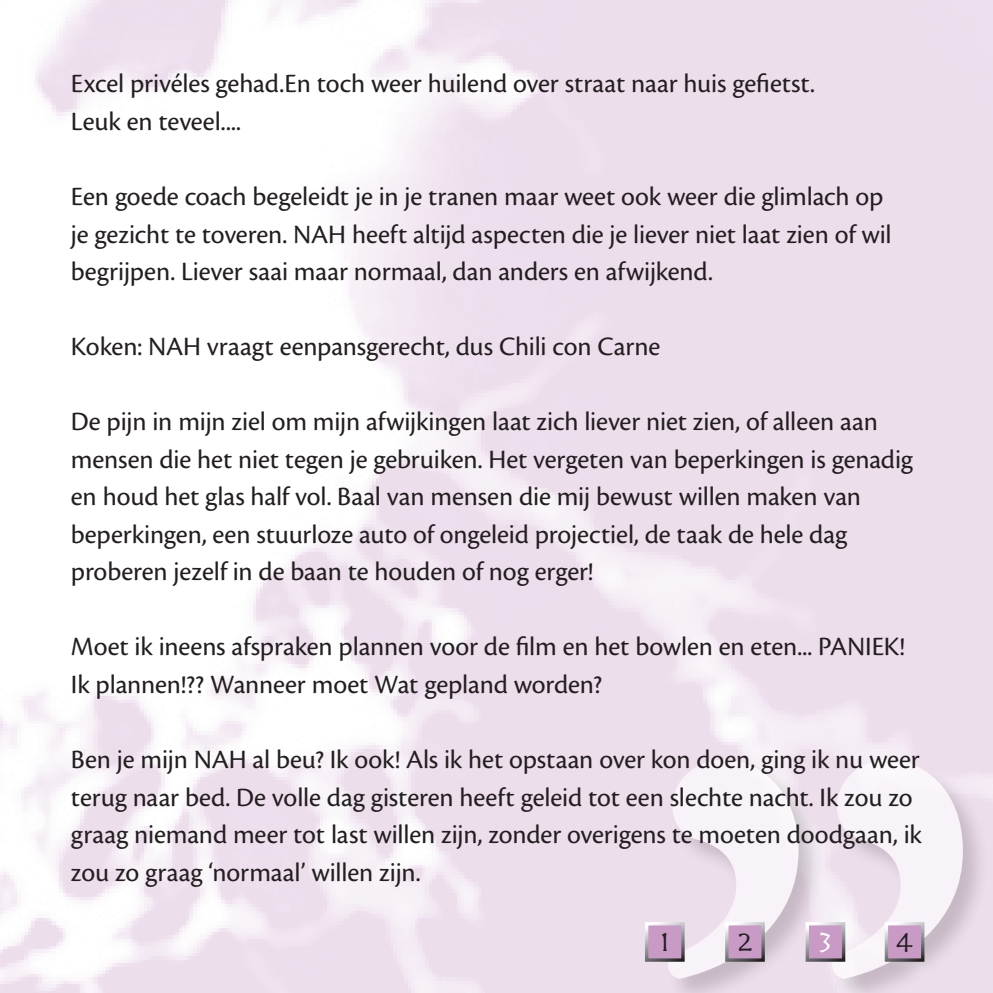
<style>
.page{position:relative;width:993px;height:993px;background:#fff}
.page>*{position:absolute;margin:0;border:0;box-sizing:border-box;transform-origin:0 0}
.t1{font:700 750px "Adobe Garamond Pro";color:#fff}
.t2{font:30.25px "Herculanum";color:#231f20}
.t3{font:30.25px "Herculanum";color:#fff}
.t4{font:27.5px/37.5px "Cronos Pro";letter-spacing:-.005em;color:#231f20}
</style>
<div class="page">
<div style="left:664px;top:757px;width:325px;height:235px;background:#231f20;opacity:.3"></div>
<div style="left:886px;top:923px;width:36px;height:36px;background:#c99ac6"></div>
<div style="left:884px;top:921px;width:40px;height:40px;border:3px solid #fff"></div>
<div style="left:807px;top:923px;width:36px;height:36px;background:#c99ac6"></div>
<div style="left:805px;top:921px;width:40px;height:40px;border:3px solid #fff"></div>
<div style="left:726px;top:923px;width:36px;height:36px;background:#c99ac6"></div>
<div style="left:725px;top:921px;width:39px;height:40px;border:3px solid #fff"></div>
<div style="left:646px;top:923px;width:36px;height:36px;background:#c99ac6"></div>
<div style="left:644px;top:921px;width:40px;height:40px;border:3px solid #fff"></div>
<p class="t4" style="left:71px;top:65px;width:745px">Excel privéles gehad.En toch weer huilend over straat naar huis gefietst.</p>
<p class="t4" style="left:71px;top:103px;width:171px">Leuk en teveel....</p>
<p class="t4" style="left:71px;top:178px;width:822px">Een goede coach begeleidt je in je tranen maar weet ook weer die glimlach op je gezicht te toveren. NAH heeft altijd aspecten die je liever niet laat zien of wil begrijpen. Liever saai maar normaal, dan anders en afwijkend.</p>
<p class="t4" style="left:71px;top:328px;width:590px">Koken: NAH vraagt eenpansgerecht, dus Chili con Carne</p>
<p class="t4" style="left:71px;top:403px;width:843px">De pijn in mijn ziel om mijn afwijkingen laat zich liever niet zien, of alleen aan mensen die het niet tegen je gebruiken. Het vergeten van beperkingen is genadig en houd het glas half vol. Baal van mensen die mij bewust willen maken van beperkingen, een stuurloze auto of ongeleid projectiel, de taak de hele dag proberen jezelf in de baan te houden of nog erger!</p>
<p class="t4" style="left:71px;top:628px;width:835px">Moet ik ineens afspraken plannen voor de film en het bowlen en eten... PANIEK!<br>Ik plannen!?? Wanneer moet Wat gepland worden?</p>
<p class="t4" style="left:71px;top:740px;width:852px">Ben je mijn NAH al beu? Ik ook! Als ik het opstaan over kon doen, ging ik nu weer terug naar bed. De volle dag gisteren heeft geleid tot een slechte nacht. Ik zou zo graag niemand meer tot last willen zijn, zonder overigens te moeten doodgaan, ik zou zo graag ‘normaal’ willen zijn.</p>
<h1 class="t1" style="left:992px;top:1123px;width:356px;rotate:-180deg">“</h1>
<p class="t2" style="left:659px;top:922px;width:12px">1</p>
<p class="t2" style="left:736px;top:922px;width:17px">2</p>
<p class="t3" style="left:818px;top:922px;width:16px">3</p>
<p class="t2" style="left:895px;top:922px;width:20px">4</p>
</div>
